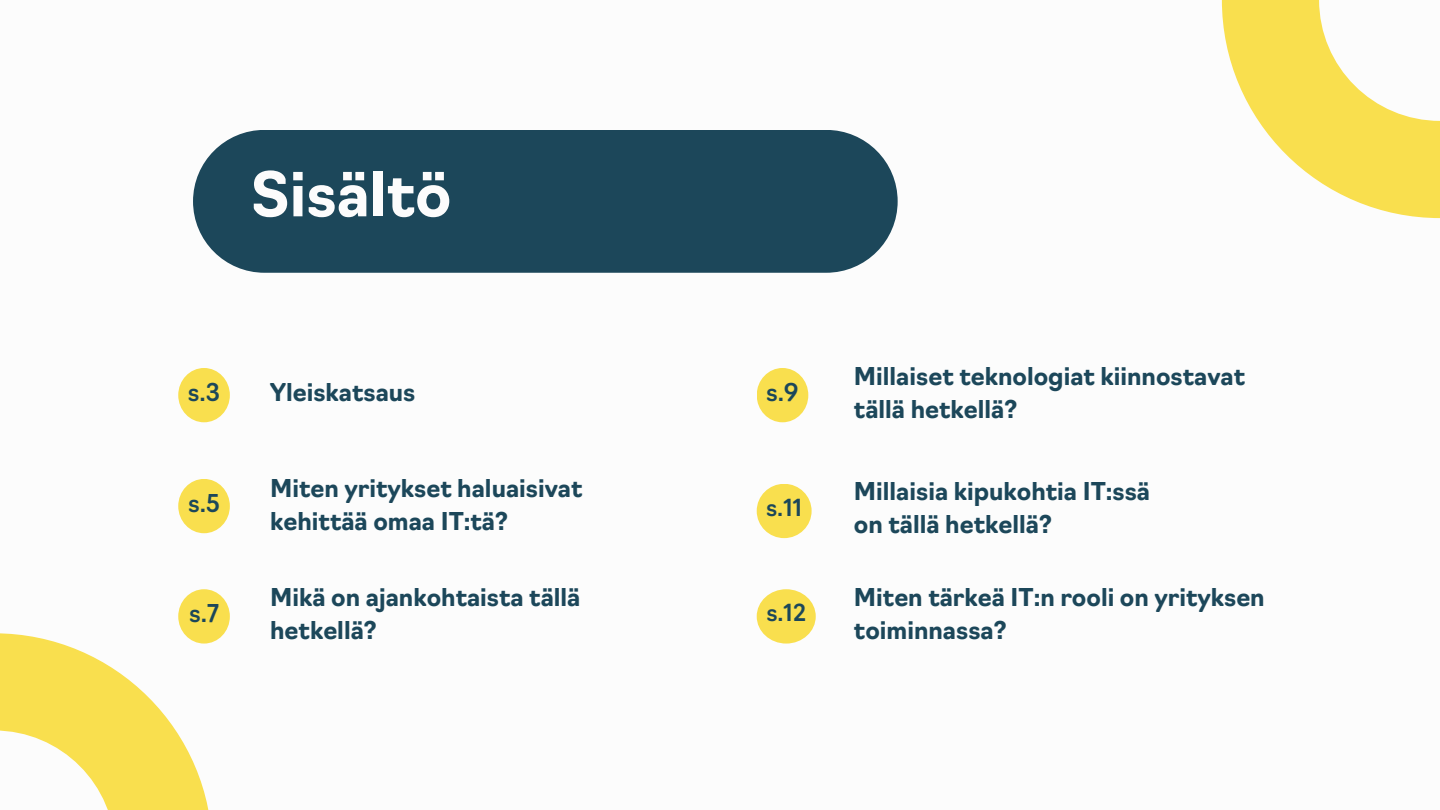
<style>
.page{position:relative;width:1440px;height:810px;background:#fff}
.page>*{position:absolute;margin:0;border:0;box-sizing:border-box;transform-origin:0 0}
.t1{font:700 60px "Navigo";color:#fcfcfc}
.t2{font:700 24px/33px "Navigo";color:#1c475a}
.t3{font:500 24px "Navigo";color:#1c475a}
.t4{font:500 23px "Navigo";color:#1c475a}
</style>
<div class="page">
<svg style="left:1222px;top:0;width:218px;height:218px;fill:#f9df4e"></svg>
<div style="left:193px;top:130px;width:705px;height:143px;background:#1c475a;border-radius:71px"></div>
<svg style="left:0;top:633px;width:209px;height:177px"></svg>
<div style="left:178px;top:368px;width:52px;height:54px;background:#f9df4e;border-radius:50%"></div>
<div style="left:178px;top:479px;width:52px;height:54px;background:#f9df4e;border-radius:50%"></div>
<div style="left:178px;top:589px;width:52px;height:55px;background:#f9df4e;border-radius:50%"></div>
<div style="left:757px;top:368px;width:51px;height:54px;background:#f9df4e;border-radius:50%"></div>
<div style="left:757px;top:484px;width:55px;height:54px;background:#f9df4e;border-radius:50%"></div>
<div style="left:757px;top:589px;width:59px;height:55px;background:#f9df4e;border-radius:50%"></div>
<h1 class="t1" style="left:251px;top:171px;width:202px">Sisältö</h1>
<p class="t3" style="left:188px;top:383px;width:34px">s.3</p>
<p class="t2" style="left:270px;top:378px;width:147px">Yleiskatsaus</p>
<p class="t3" style="left:766px;top:383px;width:34px">s.9</p>
<p class="t2" style="left:854px;top:362px;width:393px">Millaiset teknologiat kiinnostavat tällä hetkellä?</p>
<p class="t3" style="left:188px;top:494px;width:33px">s.5</p>
<p class="t2" style="left:270px;top:475px;width:314px">Miten yritykset haluaisivat kehittää omaa IT:tä?</p>
<p class="t4" style="left:766px;top:499px;width:38px">s.11</p>
<p class="t2" style="left:854px;top:478px;width:298px">Millaisia kipukohtia IT:ssä on tällä hetkellä?</p>
<p class="t3" style="left:189px;top:604px;width:31px">s.7</p>
<p class="t2" style="left:270px;top:584px;width:312px">Mikä on ajankohtaista tällä hetkellä?</p>
<p class="t4" style="left:766px;top:604px;width:41px">s.12</p>
<p class="t2" style="left:854px;top:584px;width:412px">Miten tärkeä IT:n rooli on yrityksen toiminnassa?</p>
</div>
